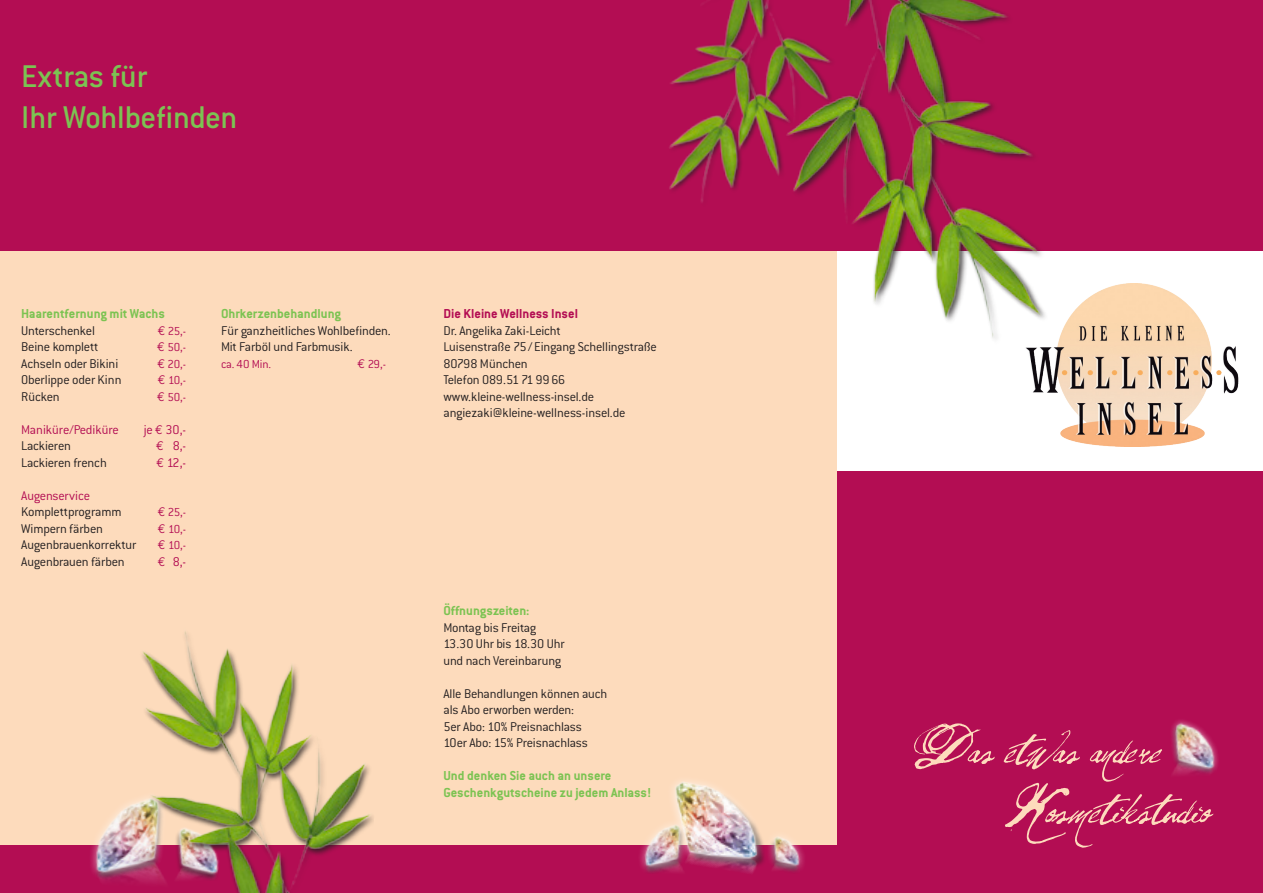
<style>
.page{position:relative;width:1263px;height:893px;background:#fff}
.page>*{position:absolute;margin:0;border:0;box-sizing:border-box;transform-origin:0 0}
.t1{font:500 34.5px "Conduit ITC";letter-spacing:-.005em;color:#7cc352}
.t2{font:700 14.25px/16.5px "Conduit ITC";color:#7cc352}
.t3{font:700 14.25px "Conduit ITC";color:#b30d53}
.t4{font:300 13.95px/16.5px "Conduit ITC";letter-spacing:-.015em;color:#231f20}
.t5{font:300 13.95px "Conduit ITC";letter-spacing:-.005em;color:#b30d53}
.t6{font:300 12.75px "Conduit ITC";letter-spacing:-.03em;color:#b30d53}
.s1{font-family:"Euro Mono";font-weight:400}
.s2{font-family:"Euro Mono";font-weight:400;font-size:12.75px}
</style>
<div class="page">
<div style="left:0;top:251px;width:838px;height:608px;background:#fddbbc"></div>
<div style="left:0;top:845px;width:842px;height:48px;background:#b30d53"></div>
<div style="left:0;top:0;width:1263px;height:251px;background:#b30d53"></div>
<img style="left:1033px;top:283px;width:206px;height:164px">
<div style="left:838px;top:472px;width:425px;height:421px;background:#b30d53"></div>
<img style="left:837px;top:0;width:215px;height:376px">
<img style="left:669px;top:0;width:172px;height:241px">
<svg style="left:914px;top:723px;width:300px;height:125px"></svg>
<img style="left:1158px;top:720px;width:60px;height:56px">
<img style="left:142px;top:631px;width:231px;height:262px">
<img style="left:142px;top:883px;width:53px;height:10px">
<img style="left:186px;top:787px;width:39px;height:96px">
<img style="left:91px;top:787px;width:95px;height:99px">
<img style="left:730px;top:868px;width:26px;height:6px">
<img style="left:673px;top:781px;width:86px;height:87px">
<img style="left:695px;top:847px;width:8px;height:21px">
<svg style="left:673px;top:815px;width:22px;height:4px"></svg>
<img style="left:640px;top:819px;width:55px;height:54px">
<img style="left:757px;top:853px;width:2px;height:15px">
<svg style="left:759px;top:833px;width:37px;height:39px"></svg>
<img style="left:763px;top:833px;width:41px;height:38px">
<p class="t1" style="left:21px;top:57px;width:128px">Extras für</p>
<p class="t1" style="left:21px;top:98px;width:218px">Ihr Wohlbefinden</p>
<p class="t2" style="left:21px;top:305px;width:145px">Haarentfernung mit Wachs</p>
<p class="t4" style="left:21px;top:322px;width:75px">Unterschenkel</p>
<p class="t6" style="left:158px;top:324px;width:30px"><span class="s1">E</span> 25,-</p>
<p class="t4" style="left:21px;top:338px;width:79px">Beine komplett</p>
<p class="t6" style="left:157px;top:340px;width:30px"><span class="s1">E</span> 50,-</p>
<p class="t4" style="left:21px;top:355px;width:99px">Achseln oder Bikini</p>
<p class="t6" style="left:157px;top:357px;width:30px"><span class="s1">E</span> 20,-</p>
<p class="t4" style="left:21px;top:371px;width:102px">Oberlippe oder Kinn</p>
<p class="t6" style="left:158px;top:373px;width:30px"><span class="s1">E</span> 10,-</p>
<p class="t4" style="left:21px;top:388px;width:40px">Rücken</p>
<p class="t6" style="left:157px;top:390px;width:30px"><span class="s1">E</span> 50,-</p>
<p class="t5" style="left:21px;top:422px;width:99px">Maniküre/Pediküre</p>
<p class="t5" style="left:144px;top:422px;width:44px">je <span class="s2">E</span> 30,-</p>
<p class="t4" style="left:21px;top:437px;width:51px">Lackieren</p>
<p class="t5" style="left:156px;top:438px;width:31px"><span class="s2">E</span> 8,-</p>
<p class="t4" style="left:21px;top:454px;width:87px">Lackieren french</p>
<p class="t5" style="left:157px;top:455px;width:31px"><span class="s2">E</span> 12,-</p>
<p class="t5" style="left:21px;top:488px;width:70px">Augenservice</p>
<p class="t4" style="left:21px;top:503px;width:102px">Komplettprogramm</p>
<p class="t6" style="left:158px;top:505px;width:30px"><span class="s1">E</span> 25,-</p>
<p class="t4" style="left:21px;top:520px;width:83px">Wimpern färben</p>
<p class="t6" style="left:158px;top:522px;width:30px"><span class="s1">E</span> 10,-</p>
<p class="t4" style="left:21px;top:536px;width:116px">Augenbrauenkorrektur</p>
<p class="t6" style="left:158px;top:538px;width:30px"><span class="s1">E</span> 10,-</p>
<p class="t4" style="left:21px;top:553px;width:105px">Augenbrauen färben</p>
<p class="t5" style="left:158px;top:554px;width:30px"><span class="s2">E</span> 8,-</p>
<p class="t2" style="left:221px;top:305px;width:121px">Ohrkerzenbehandlung</p>
<p class="t4" style="left:221px;top:322px;width:171px">Für ganzheitliches Wohlbefinden.<br>Mit Farböl und Farbmusik.</p>
<p class="t6" style="left:221px;top:357px;width:52px">ca. 40 Min.</p>
<p class="t6" style="left:357px;top:357px;width:30px"><span class="s1">E</span> 29,-</p>
<p class="t3" style="left:443px;top:305px;width:136px">Die Kleine Wellness Insel</p>
<p class="t4" style="left:443px;top:322px;width:119px">Dr. Angelika Zaki-Leicht</p>
<p class="t4" style="left:443px;top:338px;width:215px">Luisenstraße 75/ Eingang Schellingstraße</p>
<p class="t4" style="left:443px;top:355px;width:86px">80798 München</p>
<p class="t4" style="left:443px;top:371px;width:184px">Telefon 089.51719966 www.kleine-wellness-insel.de angiezaki@kleine-wellness-insel.de</p>
<p class="t2" style="left:443px;top:602px;width:88px">Öffnungszeiten:</p>
<p class="t4" style="left:443px;top:619px;width:123px">Montag bis Freitag<br>13.30 Uhr bis 18.30 Uhr</p>
<p class="t4" style="left:443px;top:652px;width:119px">und nach Vereinbarung</p>
<p class="t4" style="left:443px;top:685px;width:165px">Alle Behandlungen können auch als Abo erworben werden:</p>
<p class="t4" style="left:443px;top:718px;width:146px">5er Abo: 10% Preisnachlass<br>10er Abo: 15% Preisnachlass</p>
<p class="t2" style="left:443px;top:767px;width:209px">Und denken Sie auch an unsere<br>Geschenkgutscheine zu jedem Anlass!</p>
</div>
